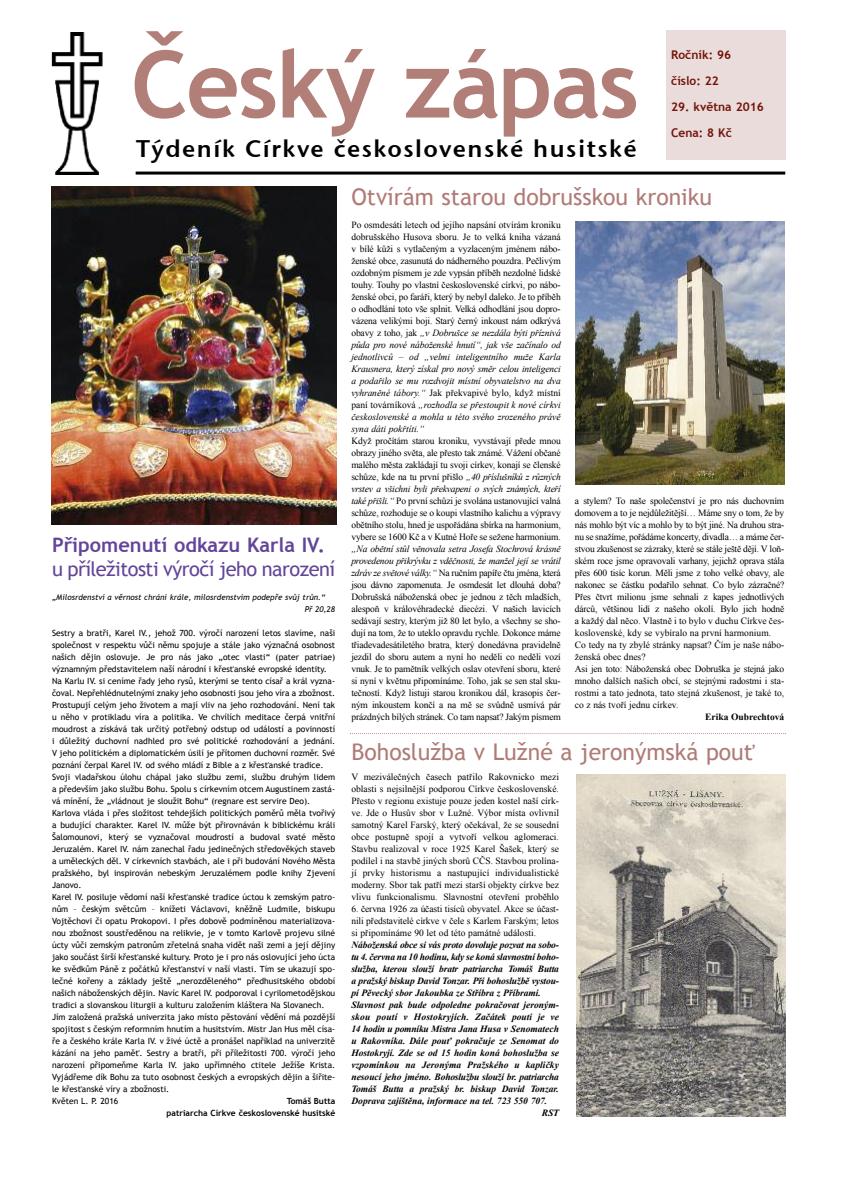
<style>
.page{position:relative;width:842px;height:1191px;background:#fff}
.page>*{position:absolute;margin:0;border:0;box-sizing:border-box;transform-origin:0 0}
.t1{font:700 93px "Trebuchet MS";letter-spacing:-.02em;color:#b27e78}
.t2{font:24px "Stone Sans Sem ITCTT Semi";letter-spacing:.06em;color:#000}
.t3{font:23px "Trebuchet MS";color:#b07b76}
.t4{font:20px "Trebuchet MS";letter-spacing:-.025em;color:#634499}
.t5{font:700 20px "Trebuchet MS";color:#634499}
.t6{font:700 12px/26px "Trebuchet MS";color:#721409}
.t7{font:9.5px/12px "Times New Roman";letter-spacing:-.02em;color:#000;text-align:justify}
.t8{font:italic 700 9.5px "Times New Roman";color:#000}
.t9{font:italic 700 9.5px "Times New Roman";letter-spacing:-.02em;color:#000}
.t10{font:italic 700 9.5px "Times New Roman";letter-spacing:.02em;color:#000}
.t11{font:700 9.5px "Times New Roman";color:#000}
.t12{font:8.5px/12px "Trebuchet MS";color:#000}
.t13{font:700 8.5px/12px "Trebuchet MS";color:#000;text-align:right}
.t14{font:italic 8px/12px "Trebuchet MS";letter-spacing:.005em;color:#000}
.s1{font-style:italic}
</style>
<div class="page">
<div style="left:666px;top:30px;width:119px;height:129px;background:#eadcda"></div>
<hr style="left:136px;top:171px;width:649px;height:3px;background:#000">
<img style="left:51px;top:32px;width:52px;height:142px">
<img style="left:575px;top:221px;width:210px;height:263px">
<svg style="left:350px;top:733px;width:436px;height:1px"></svg>
<img style="left:51px;top:187px;width:285px;height:337px">
<img style="left:576px;top:774px;width:209px;height:342px">
<h1 class="t1" style="left:131px;top:30px;width:509px">Český zápas</h1>
<h2 class="t2" style="left:136px;top:134px;width:502px">Týdeník Církve československé husitské</h2>
<p class="t6" style="left:671px;top:41px;width:61px">Ročník: 96 číslo: 22</p>
<p class="t6" style="left:671px;top:93px;width:94px">29. května 2016<br>Cena: 8 Kč</p>
<h3 class="t5" style="left:52px;top:533px;width:275px">Připomenutí odkazu Karla IV.</h3>
<h3 class="t4" style="left:52px;top:557px;width:285px">u příležitosti výročí jeho narození</h3>
<p class="t14" style="left:305px;top:591px;width:32px;text-indent:-253px">„Milosrdenství a věrnost chrání krále, milosrdenstvím podepře svůj trůn.“<br>Př 20,28</p>
<p class="t12" style="left:52px;top:627px;width:285px">Sestry a bratři, Karel IV., jehož 700. výročí narození letos slavíme, naši společnost v respektu vůči němu spojuje a stále jako význačná osobnost našich dějin oslovuje. Je pro nás jako „otec vlasti“ (pater patriae) významným představitelem naší národní i křesťanské evropské identity.<br>Na Karlu IV. si ceníme řady jeho rysů, kterými se tento císař a král vyzna&shy;čoval. Nepřehlédnutelnými znaky jeho osobnosti jsou jeho víra a zbožnost.<br>Prostupují celým jeho životem a mají vliv na jeho rozhodování. Není tak u něho v protikladu víra a politika. Ve chvílích meditace čerpá vnitřní moudrost a získává tak určitý potřebný odstup od událostí a povinností i důležitý duchovní nadhled pro své politické rozhodování a jednání.<br>V jeho politickém a diplomatickém úsilí je přítomen duchovní rozměr. Své poznání čerpal Karel IV. od svého mládí z Bible a z křesťanské tradice.<br>Svoji vladařskou úlohu chápal jako službu zemi, službu druhým lidem a především jako službu Bohu. Spolu s církevním otcem Augustinem zastá&shy;vá mínění, že „vládnout je sloužit Bohu“ (regnare est servire Deo).<br>Karlova vláda i přes složitost tehdejších politických poměrů měla tvořivý a budující charakter. Karel IV. může být přirovnáván k biblickému králi Šalomounovi, který se vyznačoval moudrostí a budoval svaté město Jeruzalém. Karel IV. nám zanechal řadu jedinečných středověkých staveb a uměleckých děl. V církevních stavbách, ale i při budování Nového Města pražského, byl inspirován nebeským Jeruzalémem podle knihy Zjevení Janovo.<br>Karel IV. posiluje vědomí naší křesťanské tradice úctou k zemským patro&shy;nům – českým světcům – knížeti Václavovi, kněžně Ludmile, biskupu Vojtěchovi či opatu Prokopovi. I přes dobově podmíněnou materializova&shy;nou zbožnost soustředěnou na relikvie, je v tomto Karlově projevu silné úcty vůči zemským patronům zřetelná snaha vidět naši zemi a její dějiny jako součást širší křesťanské kultury. Proto je i pro nás oslovující jeho úcta ke svědkům Páně z počátků křesťanství v naší vlasti. Tím se ukazují spo&shy;lečné kořeny a základy ještě „nerozděleného“ předhusitského období našich náboženských dějin. Navíc Karel IV. podporoval i cyrilometodějskou tradici a slovanskou liturgii a kulturu založením kláštera Na Slovanech.<br>Jím založená pražská univerzita jako místo pěstování vědění má pozdější spojitost s českým reformním hnutím a husitstvím. Mistr Jan Hus měl císa&shy;ře a českého krále Karla IV. v živé úctě a pronášel například na univerzitě kázání na jeho paměť. Sestry a bratři, při příležitosti 700. výročí jeho narození připomeňme Karla IV. jako upřímného ctitele Ježíše Krista.<br>Vyjádřeme dík Bohu za tuto osobnost českých a evropských dějin a šiřite&shy;le křesťanské víry a zbožnosti.<br>Květen L. P. 2016</p>
<p class="t13" style="left:167px;top:1095px;width:170px">Tomáš Butta<br>patriarcha Církve československé husitské</p>
<h3 class="t3" style="left:351px;top:183px;width:362px">Otvírám starou dobrušskou kroniku</h3>
<p class="t7" style="left:351px;top:219px;width:211px">Po osmdesáti letech od jejího napsání otvírám kroniku dobrušského Husova sboru. Je to velká kniha vázaná v bílé kůži s vytlačeným a vyzlaceným jménem nábo&shy;ženské obce, zasunutá do nádherného pouzdra. Pečlivým ozdobným písmem je zde vypsán příběh nezdolné lidské touhy. Touhy po vlastní československé církvi, po nábo&shy;ženské obci, po faráři, který by nebyl daleko. Je to příběh o odhodlání toto vše splnit. Velká odhodlání jsou dopro&shy;vázena velikými boji. Starý černý inkoust nám odkrývá obavy z toho, jak <span class="s1">„v Dobrušce se nezdála býti příznivá půda pro nové náboženské hnutí“, jak vše začínalo od jednotlivců – od „velmi inteligentního muže Karla Krausnera, který získal pro nový směr celou inteligenci a podařilo se mu rozdvojit místní obyvatelstvo na dva vyhraněné tábory.“</span> Jak překvapivé bylo, když místní paní továrníková <span class="s1">„rozhodla se přestoupit k nové církvi československé a mohla u této svého zrozeného právě syna dáti pokřtíti.“</span></p>
<p class="t7" style="left:351px;top:435px;width:211px">Když pročítám starou kroniku, vyvstávají přede mnou obrazy jiného světa, ale přesto tak známé. Vážení občané malého města zakládají tu svoji církev, konají se členské schůze, kde na tu první přišlo <span class="s1">„40 příslušníků z různých vrstev a všichni byli překvapeni o svých známých, kteří také přišli.“</span> Po první schůzi je svolána ustanovující valná schůze, rozhoduje se o koupi vlastního kalichu a výpravy obětního stolu, hned je uspořádána sbírka na harmonium, vybere se 1600 Kč a v Kutné Hoře se sežene harmonium.</p>
<p class="t7" style="left:351px;top:543px;width:211px"><span class="s1">„Na obětní stůl věnovala setra Josefa Stochrová krásně provedenou přikrývku z vděčnosti, že manžel její se vrátil zdráv ze světové války.“</span> Na ručním papíře čtu jména, která jsou dávno zapomenuta. Je osmdesát let dlouhá doba?<br>Dobrušská náboženská obec je jednou z těch mladších, alespoň v královéhradecké diecézi. V našich lavicích sedávají sestry, kterým již 80 let bylo, a všechny se sho&shy;dují na tom, že to uteklo opravdu rychle. Dokonce máme třiadevadesátiletého bratra, který donedávna pravidelně jezdil do sboru autem a nyní ho neděli co neděli vozí vnuk. Je to pamětník velkých oslav otevření sboru, které si nyní v květnu připomínáme. Toho, jak se sen stal sku&shy;tečností. Když listuji starou kronikou dál, krasopis čer&shy;ným inkoustem končí a na mě se svůdně usmívá pár prázdných bílých stránek. Co tam napsat? Jakým písmem</p>
<p class="t7" style="left:575px;top:495px;width:211px;text-align:left">a stylem? To naše společenství je pro nás duchovním domovem a to je nejdůležitější… Máme sny o tom, že by nás mohlo být víc a mohlo by to být jiné. Na druhou stra&shy;nu se snažíme, pořádáme koncerty, divadla… a máme čer&shy;stvou zkušenost se zázraky, které se stále ještě dějí. V loň&shy;ském roce jsme opravovali varhany, jejichž oprava stála přes 600 tisíc korun. Měli jsme z toho velké obavy, ale nakonec se částku podařilo sehnat. Co bylo zázračné?<br>Přes čtvrt milionu jsme sehnali z kapes jednotlivých dárců, většinou lidí z našeho okolí. Bylo jich hodně a každý dal něco. Vlastně i to bylo v duchu Církve čes&shy;koslovenské, kdy se vybíralo na první harmonium.<br>Co tedy na ty zbylé stránky napsat? Čím je naše nábo&shy;ženská obec dnes?<br>Asi jen toto: Náboženská obec Dobruška je stejná jako mnoho dalších našich obcí, se stejnými radostmi i sta&shy;rostmi a tato jednota, tato stejná zkušenost, je také to, co z nás tvoří jednu církev.</p>
<p class="t11" style="left:705px;top:712px;width:80px">Erika Oubrechtová</p>
<h3 class="t3" style="left:351px;top:738px;width:405px">Bohoslužba v Lužné a jeronýmská pouť</h3>
<p class="t7" style="left:351px;top:771px;width:209px">V meziválečných časech patřilo Rakovnicko mezi oblasti s nejsilnější podporou Církve československé.<br>Přesto v regionu existuje pouze jeden kostel naší círk&shy;ve. Jde o Husův sbor v Lužné. Výbor místa ovlivnil samotný Karel Farský, který očekával, že se sousední obce postupně spojí a vytvoří velkou aglomeraci.<br>Stavbu realizoval v roce 1925 Karel Šašek, který se podílel i na stavbě jiných sborů CČS. Stavbou prolína&shy;jí prvky historismu a nastupující individualistické moderny. Sbor tak patří mezi starší objekty církve bez vlivu funkcionalismu. Slavnostní otevření proběhlo</p>
<p class="t7" style="left:351px;top:903px;width:209px">6. června 1926 za účasti tisíců obyvatel. Akce se účast&shy;nili představitelé církve v čele s Karlem Farským; letos si připomínáme 90 let od této památné události.</p>
<p class="t9" style="left:351px;top:940px;width:208px">Náboženská obce si vás proto dovoluje pozvat na sobo-</p>
<p class="t8" style="left:351px;top:952px;width:208px">tu 4. června na 10 hodinu, kdy se koná slavnostní boho-</p>
<p class="t8" style="left:351px;top:964px;width:209px">služba, kterou slouží bratr patriarcha Tomáš Butta</p>
<p class="t8" style="left:351px;top:976px;width:208px">a pražský biskup David Tonzar. Při bohoslužbě vystou-</p>
<p class="t8" style="left:351px;top:988px;width:191px">pí Pěvecký sbor Jakoubka ze Stříbra z Příbrami.</p>
<p class="t8" style="left:351px;top:1000px;width:208px">Slavnost pak bude odpoledne pokračovat jeroným-</p>
<p class="t10" style="left:351px;top:1012px;width:209px">skou poutí v Hostokryjích. Začátek pouti je ve</p>
<p class="t9" style="left:351px;top:1024px;width:209px">14 hodin u pomníku Mistra Jana Husa v Senomatech</p>
<p class="t8" style="left:351px;top:1036px;width:209px">u Rakovníka. Dále pouť pokračuje ze Senomat do</p>
<p class="t8" style="left:351px;top:1048px;width:209px">Hostokryjí. Zde se od 15 hodin koná bohoslužba se</p>
<p class="t8" style="left:351px;top:1060px;width:209px">vzpomínkou na Jeronýma Pražského u kapličky</p>
<p class="t9" style="left:351px;top:1072px;width:209px">nesoucí jeho jméno. Bohoslužbu slouží br. patriarcha</p>
<p class="t8" style="left:351px;top:1084px;width:209px">Tomáš Butta a pražský br. biskup David Tonzar.</p>
<p class="t8" style="left:351px;top:1096px;width:197px">Doprava zajištěna, informace na tel. 723 550 707.</p>
<p class="t8" style="left:542px;top:1108px;width:19px">RST</p>
</div>
